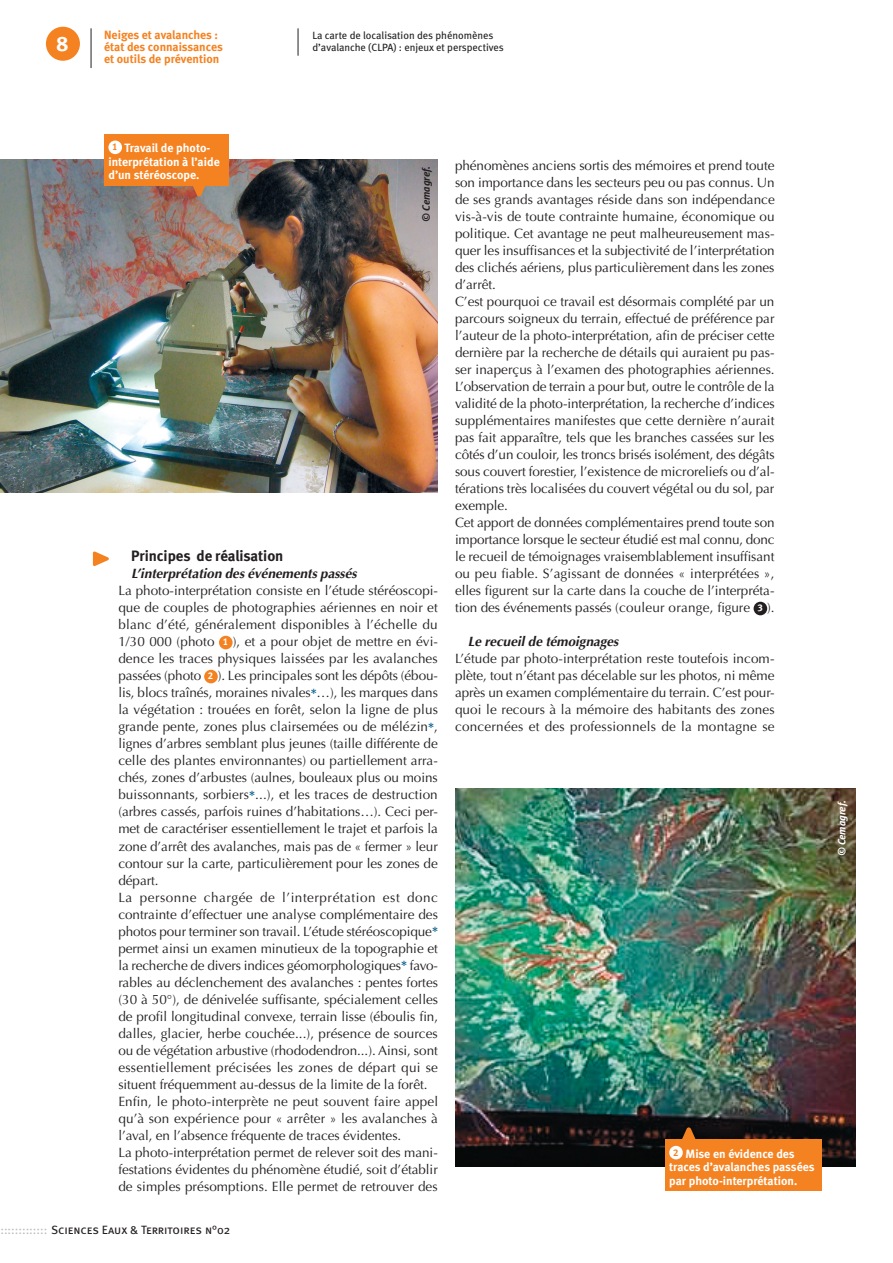
<style>
.page{position:relative;width:893px;height:1263px;background:#fff}
.page>*{position:absolute;margin:0;border:0;box-sizing:border-box;transform-origin:0 0}
.t1{font:21px "Meta Bold Caps Expert";color:#fff}
.t2{font:700 15px "Meta";color:#231f20}
.t3{font:13.5px/17px "Optima";letter-spacing:-.005em;color:#231f20;text-align:justify}
.t4{font:italic 700 13.5px "Optima";letter-spacing:-.005em;color:#231f20}
.légende{font:12px/13.5px "Meta Bold LF";color:#fff}
.roulette_section{font:700 12px "Meta";color:#f58220}
.t5{font:12px "Meta Book Caps";letter-spacing:-.005em;color:#231f20}
.roulette_article{font:10.5px/12px "Meta Book LF";color:#231f20}
.crédit_photo{font:italic 10.5px "Meta Bold LF";color:#231f20}
.crédit_photo-2{font:italic 10.5px "Meta Bold LF";color:#fff}
.t6{font:9.75px "Meta Bold LF";color:#fff}
.t7{font:9.75px "Meta Bold LF";color:#f58220}
.s1{font-weight:700;color:#005c8a}
.s2{color:#bcbdc0}
</style>
<div class="page">
<svg style="left:92px;top:551px;width:17px;height:15px"></svg>
<div style="left:219px;top:636px;width:14px;height:13px;background:#f58220;border-radius:50%"></div>
<div style="left:204px;top:670px;width:14px;height:13px;background:#f58220;border-radius:50%"></div>
<div style="left:754px;top:602px;width:13px;height:13px;background:#231f20;border-radius:50%"></div>
<img style="left:0;top:160px;width:438px;height:333px">
<img style="left:455px;top:789px;width:401px;height:377px">
<svg style="left:187px;top:185px;width:25px;height:20px"></svg>
<div style="left:104px;top:134px;width:124px;height:51px;background:#f58220"></div>
<div style="left:108px;top:141px;width:14px;height:13px;background:#fff;border-radius:50%"></div>
<svg style="left:676px;top:1118px;width:24px;height:22px"></svg>
<div style="left:665px;top:1140px;width:157px;height:51px;background:#f58220"></div>
<div style="left:669px;top:1146px;width:14px;height:13px;background:#fff;border-radius:50%"></div>
<div style="left:46px;top:27px;width:34px;height:34px;background:#f58220;border-radius:50%"></div>
<hr style="left:91px;top:28px;width:1px;height:40px;background:#231f20">
<svg style="left:298px;top:28px;width:1px;height:28px"></svg>
<p class="t1" style="left:56px;top:31px;width:14px">8</p>
<p class="roulette_section" style="left:104px;top:28px;width:115px">Neiges et avalanches :</p>
<p class="roulette_section" style="left:104px;top:40px;width:120px">état des connaissances</p>
<p class="roulette_section" style="left:104px;top:52px;width:117px">et outils de prévention</p>
<p class="roulette_article" style="left:312px;top:29px;width:193px">La carte de localisation des phénomènes d’avalanche (CLPA) : enjeux et perspectives</p>
<p class="légende" style="left:108px;top:141px;width:113px;text-indent:16px">Travail de photo&shy;interprétation à l’aide d’un stéréoscope.</p>
<p class="t7" style="left:112px;top:141px;width:7px">1</p>
<p class="crédit_photo" style="left:420px;top:222px;width:58px;rotate:-90deg">© Cemagref.</p>
<h3 class="t2" style="left:131px;top:547px;width:154px">Principes de réalisation</h3>
<h4 class="t4" style="left:131px;top:566px;width:227px">L’interprétation des événements passés</h4>
<p class="t3" style="left:118px;top:582px;width:321px">La photo-interprétation consiste en l’étude stéréoscopi&shy;que de couples de photographies aériennes en noir et blanc d’été, généralement disponibles à l’échelle du 1/30 000 (photo</p>
<p class="t3" style="left:118px;top:633px;width:321px;text-indent:114px">), et a pour objet de mettre en évi&shy;dence les traces physiques laissées par les avalanches passées (photo</p>
<p class="t6" style="left:223px;top:636px;width:7px">1</p>
<p class="t3" style="left:118px;top:667px;width:321px;text-indent:99px">). Les principales sont les dépôts (ébou&shy;lis, blocs traînés, moraines nivales<span class="s1">*</span>…), les marques dans la végétation : trouées en forêt, selon la ligne de plus grande pente, zones plus clairsemées ou de mélézin<span class="s1">*</span>, lignes d’arbres semblant plus jeunes (taille différente de celle des plantes environnantes) ou partiellement arra&shy;chés, zones d’arbustes (aulnes, bouleaux plus ou moins buissonnants, sorbiers<span class="s1">*</span>...), et les traces de destruction (arbres cassés, parfois ruines d’habitations…). Ceci per&shy;met de caractériser essentiellement le trajet et parfois la zone d’arrêt des avalanches, mais pas de « fermer » leur contour sur la carte, particulièrement pour les zones de départ.</p>
<p class="t3" style="left:118px;top:889px;width:321px">La personne chargée de l’interprétation est donc contrainte d’effectuer une analyse complémentaire des photos pour terminer son travail. L’étude stéréoscopique<span class="s1">* </span>permet ainsi un examen minutieux de la topographie et la recherche de divers indices géomorphologiques<span class="s1">*</span> favo&shy;rables au déclenchement des avalanches : pentes fortes (30 à 50°), de dénivelée suffisante, spécialement celles de profil longitudinal convexe, terrain lisse (éboulis fin, dalles, glacier, herbe couchée...), présence de sources ou de végétation arbustive (rhododendron...). Ainsi, sont essentiellement précisées les zones de départ qui se situent fréquemment au-dessus de la limite de la forêt.</p>
<p class="t3" style="left:118px;top:1093px;width:321px">Enfin, le photo-interprète ne peut souvent faire appel qu’à son expérience pour « arrêter » les avalanches à l’aval, en l’absence fréquente de traces évidentes.</p>
<p class="t3" style="left:118px;top:1144px;width:321px">La photo-interprétation permet de relever soit des mani&shy;festations évidentes du phénomène étudié, soit d’établir de simples présomptions. Elle permet de retrouver des</p>
<p class="t6" style="left:208px;top:670px;width:7px">2</p>
<p class="t5" style="left:0;top:1223px;width:231px"><span class="s2">:::::::::::::</span> Sciences Eaux &amp; Territoires n°02</p>
<p class="t3" style="left:455px;top:157px;width:321px">phénomènes anciens sortis des mémoires et prend toute son importance dans les secteurs peu ou pas connus. Un de ses grands avantages réside dans son indépendance vis-à-vis de toute contrainte humaine, économique ou politique. Cet avantage ne peut malheureusement mas&shy;quer les insuffisances et la subjectivité de l’interprétation des clichés aériens, plus particulièrement dans les zones d’arrêt.</p>
<p class="t3" style="left:455px;top:293px;width:321px">C’est pourquoi ce travail est désormais complété par un parcours soigneux du terrain, effectué de préférence par l’auteur de la photo-interprétation, afin de préciser cette dernière par la recherche de détails qui auraient pu pas&shy;ser inaperçus à l’examen des photographies aériennes.<br>L’observation de terrain a pour but, outre le contrôle de la validité de la photo-interprétation, la recherche d’indices supplémentaires manifestes que cette dernière n’aurait pas fait apparaître, tels que les branches cassées sur les côtés d’un couloir, les troncs brisés isolément, des dégâts sous couvert forestier, l’existence de microreliefs ou d’al&shy;térations très localisées du couvert végétal ou du sol, par exemple.</p>
<p class="t3" style="left:455px;top:514px;width:321px">Cet apport de données complémentaires prend toute son importance lorsque le secteur étudié est mal connu, donc le recueil de témoignages vraisemblablement insuffisant ou peu fiable. S’agissant de données « interprétées », elles figurent sur la carte dans la couche de l’interpréta&shy;tion des événements passés (couleur orange, figure</p>
<p class="t6" style="left:757px;top:602px;width:7px">3</p>
<p class="t3" style="left:767px;top:599px;width:9px">).</p>
<h4 class="t4" style="left:468px;top:634px;width:152px">Le recueil de témoignages</h4>
<p class="t3" style="left:455px;top:650px;width:321px">L’étude par photo-interprétation reste toutefois incom&shy;plète, tout n’étant pas décelable sur les photos, ni même après un examen complémentaire du terrain. C’est pour&shy;quoi le recours à la mémoire des habitants des zones concernées et des professionnels de la montagne se</p>
<p class="légende" style="left:669px;top:1146px;width:147px;text-indent:16px">Mise en évidence des traces d’avalanches passées par photo-interprétation.</p>
<p class="t7" style="left:673px;top:1146px;width:7px">2</p>
<p class="crédit_photo-2" style="left:835px;top:856px;width:58px;rotate:-90deg">© Cemagref.</p>
</div>
